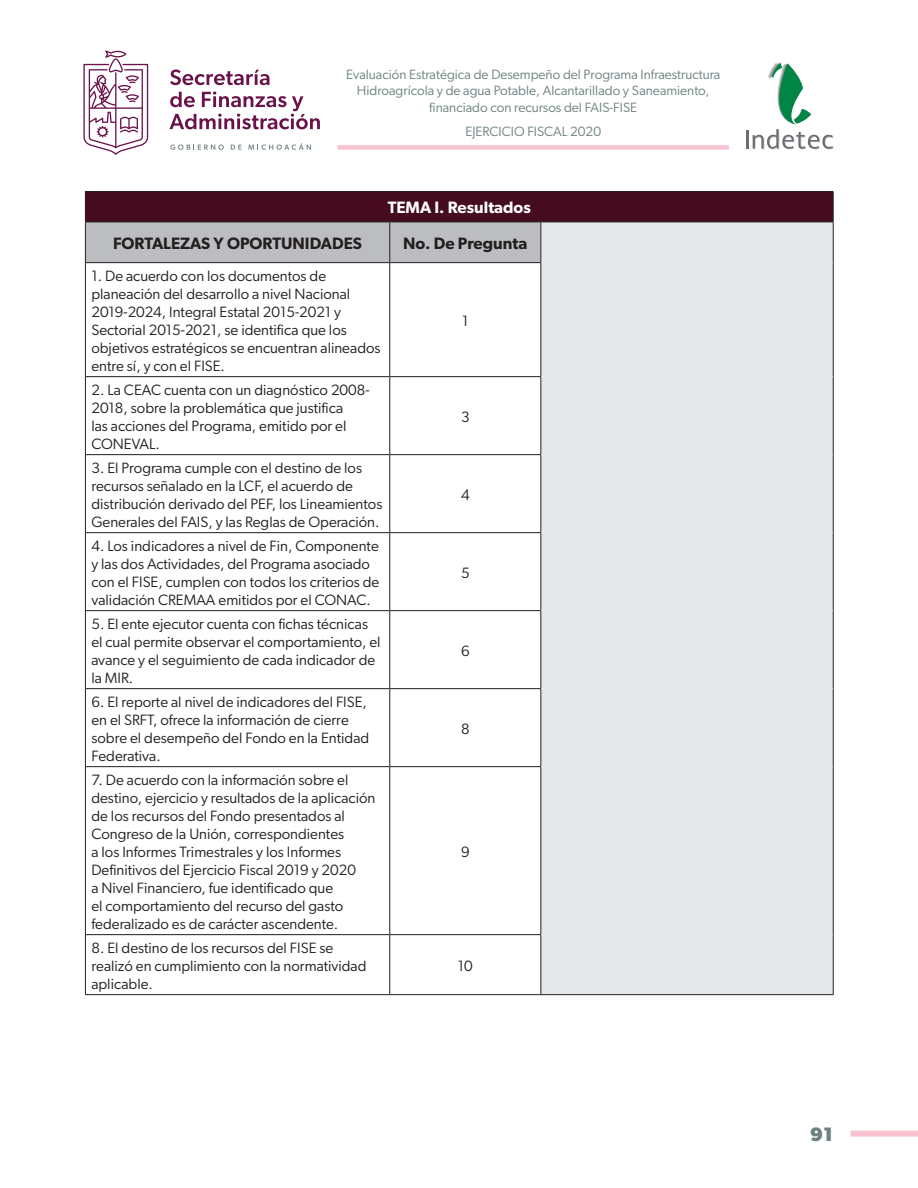
<style>
.page{position:relative;width:918px;height:1188px;background:#fff}
.page>*{position:absolute;margin:0;border:0;box-sizing:border-box;transform-origin:0 0}
.t1{font:700 19.5px "Gibson";color:#6d8180}
.Titulo_Tablas{font:600 16.5px "Gibson";color:#231f20}
.Titulo_Tablas-2{font:600 16.5px "Gibson";color:#fff}
.Texto_Tablas___Menor{font:15px/18px "Gibson";color:#231f20}
.t2{font:13.5px/16.2px "Gibson";color:#6d8180;text-align:center}
</style>
<div class="page">
<div style="left:851px;top:1131px;width:67px;height:6px;background:#f8c2d1"></div>
<div style="left:338px;top:145px;width:391px;height:5px;background:#f8c2d1"></div>
<svg style="left:83px;top:50px;width:65px;height:105px"></svg>
<svg style="left:170px;top:69px;width:99px;height:16px"></svg>
<svg style="left:169px;top:91px;width:151px;height:38px"></svg>
<svg style="left:170px;top:145px;width:54px;height:5px"></svg>
<svg style="left:231px;top:145px;width:11px;height:5px"></svg>
<svg style="left:248px;top:143px;width:63px;height:7px"></svg>
<svg style="left:746px;top:62px;width:88px;height:87px"></svg>
<div style="left:85px;top:192px;width:748px;height:30px;background:#450c20"></div>
<div style="left:86px;top:223px;width:454px;height:39px;background:#bcbdc0"></div>
<div style="left:541px;top:223px;width:292px;height:771px;background:#e6e7e9"></div>
<hr style="left:85px;top:191px;width:305px;height:1px;background:#231f20">
<hr style="left:85px;top:192px;width:1px;height:30px;background:#231f20">
<hr style="left:390px;top:191px;width:151px;height:1px;background:#231f20">
<hr style="left:541px;top:191px;width:293px;height:1px;background:#231f20">
<hr style="left:833px;top:192px;width:1px;height:30px;background:#231f20">
<hr style="left:85px;top:222px;width:305px;height:1px;background:#231f20">
<hr style="left:85px;top:222px;width:1px;height:40px;background:#231f20">
<hr style="left:390px;top:222px;width:151px;height:1px;background:#231f20">
<hr style="left:389px;top:222px;width:1px;height:40px;background:#231f20">
<hr style="left:85px;top:262px;width:305px;height:1px;background:#231f20">
<hr style="left:85px;top:263px;width:1px;height:113px;background:#231f20">
<hr style="left:390px;top:262px;width:151px;height:1px;background:#231f20">
<hr style="left:389px;top:263px;width:1px;height:113px;background:#231f20">
<hr style="left:85px;top:376px;width:305px;height:1px;background:#231f20">
<hr style="left:85px;top:377px;width:1px;height:77px;background:#231f20">
<hr style="left:390px;top:376px;width:151px;height:1px;background:#231f20">
<hr style="left:389px;top:377px;width:1px;height:77px;background:#231f20">
<hr style="left:85px;top:454px;width:305px;height:1px;background:#231f20">
<hr style="left:85px;top:455px;width:1px;height:77px;background:#231f20">
<hr style="left:390px;top:454px;width:151px;height:1px;background:#231f20">
<hr style="left:389px;top:455px;width:1px;height:77px;background:#231f20">
<hr style="left:85px;top:532px;width:305px;height:1px;background:#231f20">
<hr style="left:85px;top:533px;width:1px;height:77px;background:#231f20">
<hr style="left:390px;top:532px;width:151px;height:1px;background:#231f20">
<hr style="left:389px;top:533px;width:1px;height:77px;background:#231f20">
<hr style="left:85px;top:610px;width:305px;height:1px;background:#231f20">
<hr style="left:85px;top:611px;width:1px;height:77px;background:#231f20">
<hr style="left:390px;top:610px;width:151px;height:1px;background:#231f20">
<hr style="left:389px;top:611px;width:1px;height:77px;background:#231f20">
<hr style="left:85px;top:688px;width:305px;height:1px;background:#231f20">
<hr style="left:85px;top:689px;width:1px;height:77px;background:#231f20">
<hr style="left:390px;top:688px;width:151px;height:1px;background:#231f20">
<hr style="left:389px;top:689px;width:1px;height:77px;background:#231f20">
<hr style="left:85px;top:766px;width:305px;height:1px;background:#231f20">
<hr style="left:85px;top:767px;width:1px;height:167px;background:#231f20">
<hr style="left:390px;top:766px;width:151px;height:1px;background:#231f20">
<hr style="left:389px;top:767px;width:1px;height:167px;background:#231f20">
<hr style="left:85px;top:934px;width:305px;height:1px;background:#231f20">
<hr style="left:85px;top:935px;width:1px;height:59px;background:#231f20">
<hr style="left:390px;top:934px;width:151px;height:1px;background:#231f20">
<hr style="left:389px;top:935px;width:1px;height:59px;background:#231f20">
<hr style="left:85px;top:994px;width:305px;height:1px;background:#231f20">
<hr style="left:390px;top:994px;width:151px;height:1px;background:#231f20">
<hr style="left:541px;top:222px;width:293px;height:1px;background:#231f20">
<hr style="left:540px;top:222px;width:1px;height:40px;background:#231f20">
<hr style="left:833px;top:222px;width:1px;height:41px;background:#231f20">
<hr style="left:540px;top:263px;width:1px;height:113px;background:#231f20">
<hr style="left:833px;top:263px;width:1px;height:114px;background:#231f20">
<hr style="left:540px;top:377px;width:1px;height:77px;background:#231f20">
<hr style="left:833px;top:377px;width:1px;height:78px;background:#231f20">
<hr style="left:540px;top:455px;width:1px;height:77px;background:#231f20">
<hr style="left:833px;top:455px;width:1px;height:78px;background:#231f20">
<hr style="left:540px;top:533px;width:1px;height:77px;background:#231f20">
<hr style="left:833px;top:533px;width:1px;height:78px;background:#231f20">
<hr style="left:540px;top:611px;width:1px;height:77px;background:#231f20">
<hr style="left:833px;top:611px;width:1px;height:78px;background:#231f20">
<hr style="left:540px;top:689px;width:1px;height:77px;background:#231f20">
<hr style="left:833px;top:689px;width:1px;height:78px;background:#231f20">
<hr style="left:540px;top:767px;width:1px;height:167px;background:#231f20">
<hr style="left:833px;top:767px;width:1px;height:168px;background:#231f20">
<hr style="left:540px;top:935px;width:1px;height:59px;background:#231f20">
<hr style="left:833px;top:935px;width:1px;height:59px;background:#231f20">
<hr style="left:541px;top:994px;width:293px;height:1px;background:#231f20">
<hr style="left:541px;top:262px;width:292px;height:1px;background:#e6e7e9">
<hr style="left:541px;top:376px;width:292px;height:1px;background:#e6e7e9">
<hr style="left:541px;top:454px;width:292px;height:1px;background:#e6e7e9">
<hr style="left:541px;top:532px;width:292px;height:1px;background:#e6e7e9">
<hr style="left:541px;top:610px;width:292px;height:1px;background:#e6e7e9">
<hr style="left:541px;top:688px;width:292px;height:1px;background:#e6e7e9">
<hr style="left:541px;top:766px;width:292px;height:1px;background:#e6e7e9">
<hr style="left:541px;top:934px;width:292px;height:1px;background:#e6e7e9">
<p class="t2" style="left:346px;top:66px;width:376px">Evaluación Estratégica de Desempeño del Programa Infraestructura<br>Hidroagrícola y de agua Potable, Alcantarillado y Saneamiento, financiado con recursos del FAIS-FISE</p>
<p class="t2" style="left:465px;top:123px;width:137px">EJERCICIO FISCAL 2020</p>
<p class="Titulo_Tablas-2" style="left:388px;top:198px;width:145px">TEMA I. Resultados</p>
<p class="Titulo_Tablas" style="left:113px;top:233px;width:250px">FORTALEZAS Y OPORTUNIDADES</p>
<p class="Titulo_Tablas" style="left:403px;top:233px;width:126px">No. De Pregunta</p>
<p class="Texto_Tablas___Menor" style="left:91px;top:266px;width:291px">1. De acuerdo con los documentos de planeación del desarrollo a nivel Nacional 2019-2024, Integral Estatal 2015-2021 y Sectorial 2015-2021, se identifica que los objetivos estratégicos se encuentran alineados entre sí, y con el FISE.</p>
<p class="Texto_Tablas___Menor" style="left:462px;top:311px;width:8px">1</p>
<p class="Texto_Tablas___Menor" style="left:91px;top:380px;width:280px">2. La CEAC cuenta con un diagnóstico 2008- 2018, sobre la problemática que justifica<br>las acciones del Programa, emitido por el CONEVAL.</p>
<p class="Texto_Tablas___Menor" style="left:91px;top:458px;width:292px">3. El Programa cumple con el destino de los recursos señalado en la LCF, el acuerdo de distribución derivado del PEF, los Lineamientos Generales del FAIS, y las Reglas de Operación.</p>
<p class="Texto_Tablas___Menor" style="left:91px;top:536px;width:289px">4. Los indicadores a nivel de Fin, Componente y las dos Actividades, del Programa asociado con el FISE, cumplen con todos los criterios de validación CREMAA emitidos por el CONAC.</p>
<p class="Texto_Tablas___Menor" style="left:91px;top:614px;width:291px">5. El ente ejecutor cuenta con fichas técnicas el cual permite observar el comportamiento, el avance y el seguimiento de cada indicador de la MIR.</p>
<p class="Texto_Tablas___Menor" style="left:91px;top:692px;width:279px">6. El reporte al nivel de indicadores del FISE, en el SRFT, ofrece la información de cierre sobre el desempeño del Fondo en la Entidad Federativa.</p>
<p class="Texto_Tablas___Menor" style="left:91px;top:770px;width:285px">7. De acuerdo con la información sobre el destino, ejercicio y resultados de la aplicación de los recursos del Fondo presentados al Congreso de la Unión, correspondientes<br>a los Informes Trimestrales y los Informes Definitivos del Ejercicio Fiscal 2019 y 2020<br>a Nivel Financiero, fue identificado que<br>el comportamiento del recurso del gasto federalizado es de carácter ascendente.</p>
<p class="Texto_Tablas___Menor" style="left:91px;top:938px;width:277px">8. El destino de los recursos del FISE se realizó en cumplimiento con la normatividad aplicable.</p>
<p class="Texto_Tablas___Menor" style="left:461px;top:407px;width:10px">3</p>
<p class="Texto_Tablas___Menor" style="left:461px;top:485px;width:10px">4</p>
<p class="Texto_Tablas___Menor" style="left:461px;top:563px;width:10px">5</p>
<p class="Texto_Tablas___Menor" style="left:461px;top:641px;width:10px">6</p>
<p class="Texto_Tablas___Menor" style="left:461px;top:719px;width:10px">8</p>
<p class="Texto_Tablas___Menor" style="left:461px;top:842px;width:10px">9</p>
<p class="Texto_Tablas___Menor" style="left:458px;top:956px;width:16px">10</p>
<h1 class="t1" style="left:810px;top:1122px;width:24px">91</h1>
</div>
